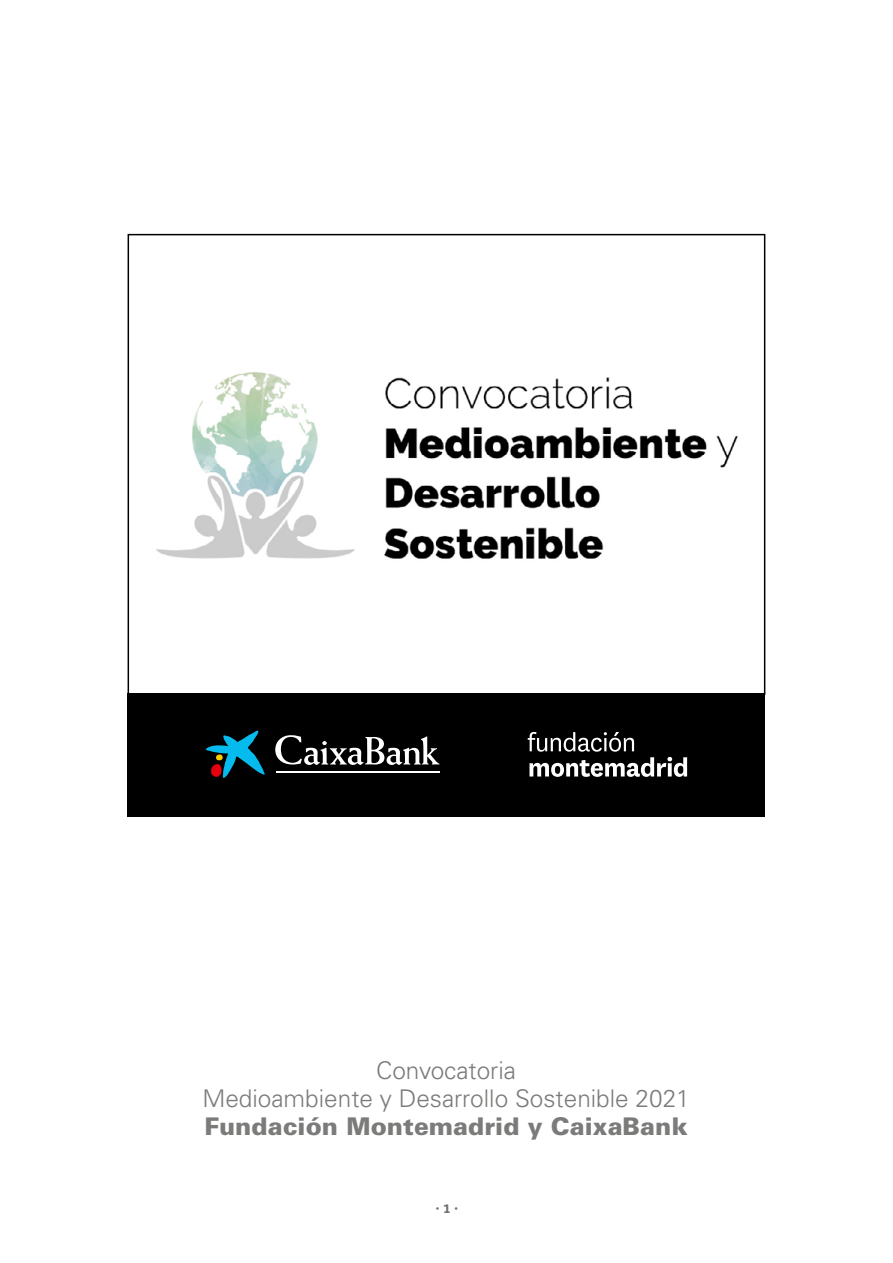
<style>
.page{position:relative;width:893px;height:1263px;background:#fff}
.page>*{position:absolute;margin:0;border:0;box-sizing:border-box;transform-origin:0 0}
.t1{font:300 24.3px/28.2px "Univers LT Std";color:#7b7b7a;text-align:center}
.t2{font:900 24.3px "Univers LT Std";color:#7b7b7a}
.t3{font:700 18px "Klinic Slab";color:#6f6f6e}
</style>
<div class="page">
<img style="left:156px;top:372px;width:582px;height:187px">
<div style="left:128px;top:692px;width:637px;height:124px;background:#000"></div>
<svg style="left:206px;top:731px;width:59px;height:47px"></svg>
<hr style="left:276px;top:771px;width:163px;height:1px;background:#fff">
<svg style="left:275px;top:735px;width:164px;height:30px"></svg>
<hr style="left:276px;top:772px;width:163px;height:1px;background:#fff">
<svg style="left:528px;top:732px;width:159px;height:45px"></svg>
<p class="t1" style="left:202px;top:1056px;width:489px">Convocatoria<br>Medioambiente y Desarrollo Sostenible 2021</p>
<p class="t2" style="left:205px;top:1111px;width:484px">Fundación Montemadrid y CaixaBank</p>
<p class="t3" style="left:435px;top:1195px;width:24px">· 1 ·</p>
</div>
